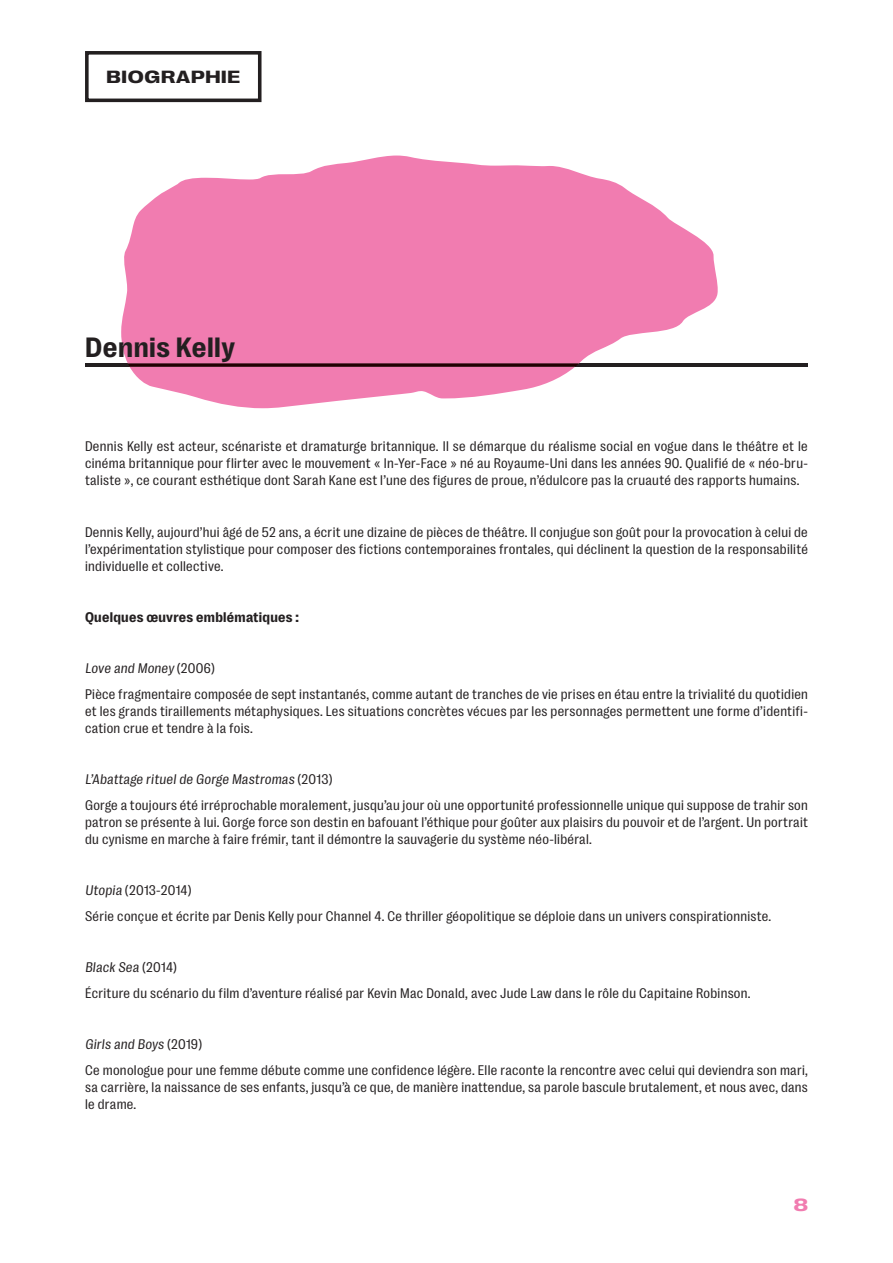
<style>
.page{position:relative;width:893px;height:1263px;background:#fff}
.page>*{position:absolute;margin:0;border:0;box-sizing:border-box;transform-origin:0 0}
.t1{font:700 28.5px "Right Grotesk";letter-spacing:.02em;color:#231f20}
.t2{font:700 18px "Right Grotesk Spatial";letter-spacing:.04em;color:#231f20}
.t3{font:700 18px "Right Grotesk Spatial";color:#f17cb0}
.t4{font:14.25px/17.1px "Right Grotesk Text";letter-spacing:.02em;color:#231f20}
.t5{font:700 14.25px "Right Grotesk";letter-spacing:.02em;color:#231f20}
</style>
<div class="page">
<hr style="left:85px;top:364px;width:723px;height:3px;background:#231f20">
<svg style="left:121px;top:156px;width:598px;height:252px;fill:#f17cb0"></svg>
<svg style="left:128px;top:364px;width:451px;height:3px"></svg>
<div style="left:85px;top:51px;width:176px;height:51px;border:4px solid #231f20"></div>
<p class="t2" style="left:107px;top:67px;width:135px">BIOGRAPHIE</p>
<h1 class="t1" style="left:85px;top:331px;width:152px">Dennis Kelly</h1>
<p class="t4" style="left:85px;top:438px;width:724px;text-align:justify">Dennis Kelly est acteur, scénariste et dramaturge britannique. Il se démarque du réalisme social en vogue dans le théâtre et le cinéma britannique pour flirter avec le mouvement « In-Yer-Face » né au Royaume-Uni dans les années 90. Qualifié de « néo-bru&shy;taliste », ce courant esthétique dont Sarah Kane est l’une des figures de proue, n’édulcore pas la cruauté des rapports humains.</p>
<p class="t4" style="left:85px;top:523px;width:724px;text-align:justify">Dennis Kelly, aujourd’hui âgé de 52 ans, a écrit une dizaine de pièces de théâtre. Il conjugue son goût pour la provocation à celui de l’expérimentation stylistique pour composer des fictions contemporaines frontales, qui déclinent la question de la responsabilité individuelle et collective.</p>
<p class="t5" style="left:85px;top:609px;width:215px">Quelques œuvres emblématiques :</p>
<p class="t4" style="left:85px;top:655px;width:724px;line-height:25.7px">Love and Money (2006)<br>Pièce fragmentaire composée de sept instantanés, comme autant de tranches de vie prises en étau entre la trivialité du quotidien</p>
<p class="t4" style="left:85px;top:702px;width:724px">et les grands tiraillements métaphysiques. Les situations concrètes vécues par les personnages permettent une forme d’identifi&shy;cation crue et tendre à la fois.</p>
<p class="t4" style="left:85px;top:766px;width:724px;line-height:25.7px">L’Abattage rituel de Gorge Mastromas (2013)<br>Gorge a toujours été irréprochable moralement, jusqu’au jour où une opportunité professionnelle unique qui suppose de trahir son</p>
<p class="t4" style="left:85px;top:813px;width:724px">patron se présente à lui. Gorge force son destin en bafouant l’éthique pour goûter aux plaisirs du pouvoir et de l’argent. Un portrait du cynisme en marche à faire frémir, tant il démontre la sauvagerie du système néo-libéral.</p>
<p class="t4" style="left:85px;top:877px;width:688px;line-height:25.7px">Utopia (2013-2014)<br>Série conçue et écrite par Denis Kelly pour Channel 4. Ce thriller géopolitique se déploie dans un univers conspirationniste.</p>
<p class="t4" style="left:85px;top:954px;width:667px;line-height:25.7px">Black Sea (2014)<br>Écriture du scénario du film d’aventure réalisé par Kevin Mac Donald, avec Jude Law dans le rôle du Capitaine Robinson.</p>
<p class="t4" style="left:85px;top:1031px;width:724px;line-height:25.7px">Girls and Boys (2019)<br>Ce monologue pour une femme débute comme une confidence légère. Elle raconte la rencontre avec celui qui deviendra son mari,</p>
<p class="t4" style="left:85px;top:1078px;width:724px">sa carrière, la naissance de ses enfants, jusqu’à ce que, de manière inattendue, sa parole bascule brutalement, et nous avec, dans le drame.</p>
<p class="t3" style="left:794px;top:1195px;width:16px">8</p>
</div>
